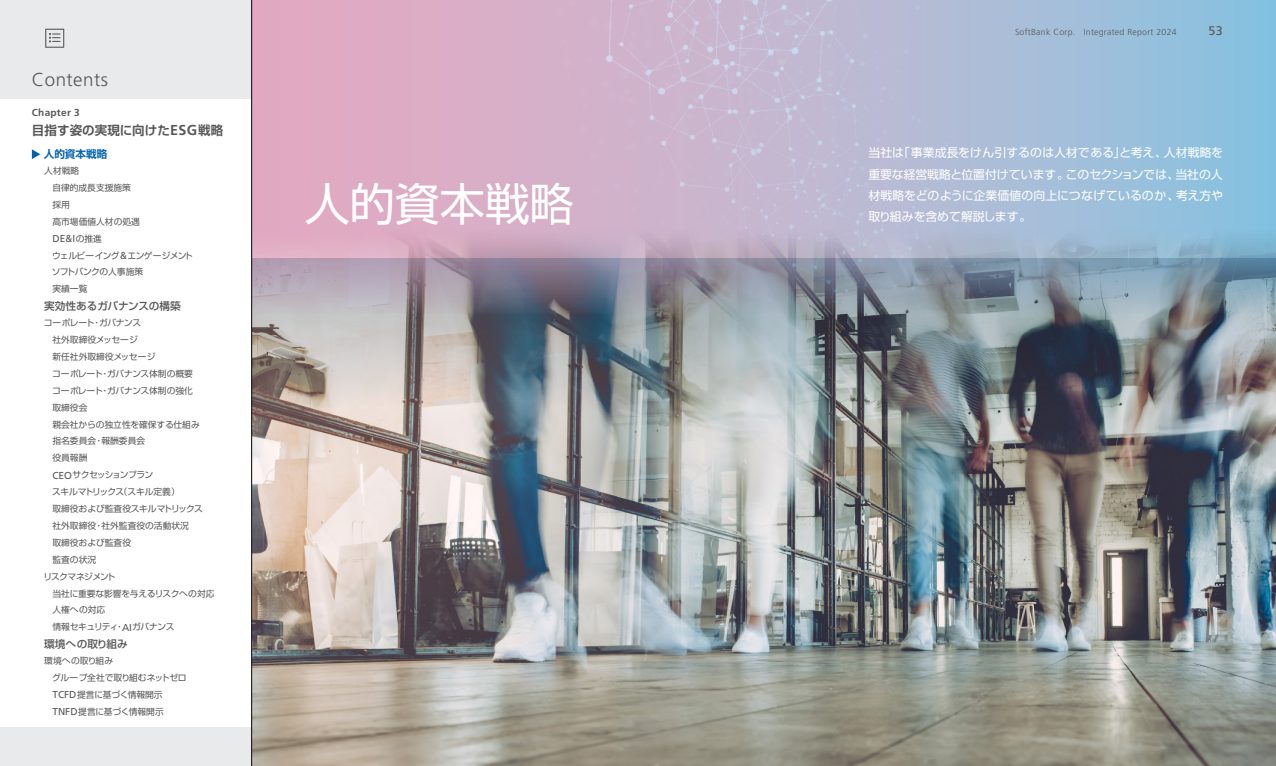
<style>
.page{position:relative;width:1276px;height:766px;background:#fff}
.page>*{position:absolute;margin:0;border:0;box-sizing:border-box;transform-origin:0 0}
.t1{font:45px "Shin Go Pr 6";color:#fff}
.t2{font:300 18.62px "Frutiger LT Pro";letter-spacing:.025em;color:#595757}
.t3{font:700 12.5px "Shin Go Pr 6 De";letter-spacing:.01em;color:#595757}
.t4{font:12.5px "Frutiger LT Pro";color:#595757}
.t5{font:11.88px/21.2px "Shin Go Pr 6";color:#fff;text-align:justify}
.t6{font:500 10.62px "Shin Go Pr 6";color:#595757}
.t7{font:700 10.62px "Shin Go Pr 6 De";color:#0063b2}
.t8{font:700 10.12px "Frutiger LT Pro";letter-spacing:.025em;color:#595757}
.t9{font:10.12px "Frutiger LT Pro";color:#595757}
.t10{font:8.75px/16.9px "Shin Go Pr 6";letter-spacing:-.005em;color:#595757}
.t11{font:8.75px/16.9px "Shin Go Pr 6";letter-spacing:-.05em;color:#595757}
.t12{font:300 8.75px "Frutiger LT Pro";letter-spacing:.03em;color:#595757}
.t13{font:8.75px "Shin Go Pr 6";letter-spacing:-.07em;color:#595757}
.t14{font:8.75px "Shin Go Pr 6";letter-spacing:-.025em;color:#595757}
.t15{font:8.75px "Shin Go Pr 6";letter-spacing:-.035em;color:#595757}
.t16{font:8.75px "Shin Go Pr 6";letter-spacing:-.045em;color:#595757}
.s1{font-family:"Frutiger LT Pro";font-size:14.38px}
.s2{font-family:"Shin Go Pr 6";font-size:8.75px}
.s3{font-family:"Frutiger LT Pro";font-size:10.12px}
</style>
<div class="page">
<img style="left:252px;top:406px;width:1024px;height:359px">
<svg style="left:252px;top:0;width:1024px;height:259px;background:#beb3cd"></svg>
<img style="left:252px;top:259px;width:1024px;height:147px">
<img style="left:552px;top:0;width:535px;height:473px">
<div style="left:0;top:0;width:252px;height:765px;background:#e9eaeb"></div>
<div style="left:0;top:99px;width:252px;height:627px;background:#fff"></div>
<svg style="left:45px;top:29px;width:19px;height:19px"></svg>
<svg style="left:32px;top:149px;width:8px;height:10px"></svg>
<hr style="left:251px;top:0;width:1px;height:765px;background:#000">
<h2 class="t2" style="left:32px;top:68px;width:78px">Contents</h2>
<p class="t8" style="left:32px;top:106px;width:49px">Chapter 3</p>
<h3 class="t3" style="left:32px;top:120px;width:193px">目指す姿の実現に向けた<span class="s1">ESG</span>戦略</h3>
<p class="t7" style="left:44px;top:145px;width:65px">人的資本戦略</p>
<p class="t10" style="left:52px;top:162px;width:89px;text-indent:-8px">人材戦略<br>自律的成長支援施策採用<br>高市場価値人材の処遇</p>
<p class="t9" style="left:52px;top:232px;width:51px">DE&amp;I<span class="s2">の推進</span></p>
<p class="t11" style="left:52px;top:246px;width:143px">ウェルビーイング<span class="s3">&amp;</span>エンゲージメントソフトバンクの人事施策<br>実績一覧</p>
<p class="t6" style="left:44px;top:297px;width:138px">実効性あるガバナンスの構築</p>
<p class="t16" style="left:44px;top:315px;width:99px">コーポレート・ガバナンス</p>
<p class="t10" style="left:52px;top:330px;width:87px">社外取締役メッセージ</p>
<p class="t10" style="left:52px;top:347px;width:104px">新任社外取締役メッセージ</p>
<p class="t10" style="left:52px;top:364px;width:142px">コーポレート・ガバナンス体制の概要</p>
<p class="t10" style="left:52px;top:381px;width:142px">コーポレート・ガバナンス体制の強化</p>
<p class="t10" style="left:52px;top:398px;width:36px">取締役会</p>
<p class="t10" style="left:52px;top:415px;width:149px">親会社からの独立性を確保する仕組み</p>
<p class="t10" style="left:52px;top:432px;width:94px">指名委員会・報酬委員会</p>
<p class="t10" style="left:52px;top:449px;width:36px">役員報酬</p>
<p class="t13" style="left:52px;top:467px;width:102px"><span class="s3">CEO</span>サクセッションプラン</p>
<p class="t15" style="left:52px;top:484px;width:129px">スキルマトリックス（スキル定義）</p>
<p class="t10" style="left:52px;top:499px;width:152px">取締役および監査役スキルマトリックス</p>
<p class="t10" style="left:52px;top:516px;width:138px">社外取締役・社外監査役の活動状況</p>
<p class="t10" style="left:52px;top:533px;width:80px">取締役および監査役</p>
<p class="t10" style="left:52px;top:550px;width:45px">監査の状況</p>
<p class="t13" style="left:43px;top:569px;width:74px">リスクマネジメント</p>
<p class="t14" style="left:52px;top:586px;width:164px">当社に重要な影響を与えるリスクへの対応</p>
<p class="t10" style="left:52px;top:601px;width:54px">人権への対応</p>
<p class="t11" style="left:52px;top:617px;width:123px">情報セキュリティ・<span class="s3">AI</span>ガバナンス</p>
<p class="t6" style="left:44px;top:635px;width:85px">環境への取り組み</p>
<p class="t10" style="left:52px;top:651px;width:136px;text-indent:-8px">環境への取り組み<br>グループ全社で取り組むネットゼロ<br><span class="s3">TCFD</span>提言に基づく情報開示<br><span class="s3">TNFD</span>提言に基づく情報開示</p>
<h1 class="t1" style="left:305px;top:166px;width:271px">人的資本戦略</h1>
<p class="t12" style="left:1015px;top:27px;width:163px">SoftBank Corp. Integrated Report 2024</p>
<h3 class="t4" style="left:1208px;top:23px;width:16px">53</h3>
<h3 class="t5" style="left:868px;top:141px;width:356px">当社は「事業成長をけん引するのは人材である」と考え、人材戦略を重要な経営戦略と位置付けています。このセクションでは、当社の人材戦略をどのように企業価値の向上につなげているのか、考え方や取り組みを含めて解説します。</h3>
</div>
